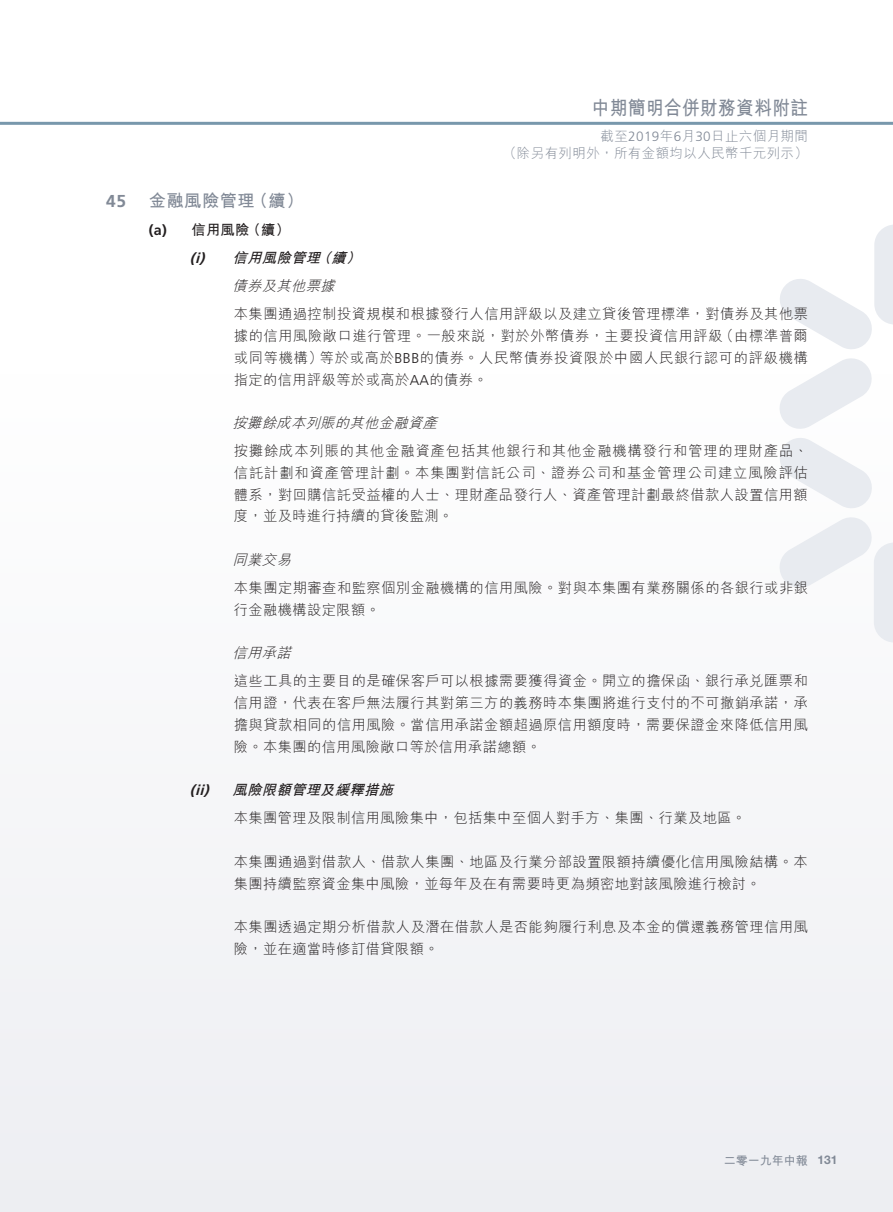
<style>
.page{position:relative;width:893px;height:1212px;background:#fff}
.page>*{position:absolute;margin:0;border:0;box-sizing:border-box;transform-origin:0 0}
.t1{font:700 19.5px "M Hei HK";letter-spacing:.03em;color:#818996;scale:.9 1}
.t2{font:700 17.25px "M Hei HK";letter-spacing:.03em;color:#818996}
.t3{font:700 17.25px "Frutiger LT Std";color:#818996}
.t4{font:300 14.25px/21.8px "M Hei HK";letter-spacing:.035em;color:#231f20;text-align:justify}
.t5{font:italic 300 14.25px "M Hei HK";color:#231f20}
.t6{font:italic 700 14.25px "M Hei HK";color:#231f20}
.t7{font:700 14.25px "M Hei HK";color:#231f20}
.t8{font:italic 700 14.25px "Frutiger LT Std";color:#231f20}
.t9{font:300 13.5px/16.5px "M Hei HK";letter-spacing:.03em;color:#818996;text-align:right}
.t10{font:700 12px "M Hei HK";color:#818996}
.s1{font-family:"Frutiger LT Std"}
.s2{font-family:"Helvetica Neue LT Std"}
</style>
<div class="page">
<div style="left:0;top:374px;width:893px;height:838px;background:#f5f6f8"></div>
<svg style="left:780px;top:225px;width:113px;height:417px"></svg>
<hr style="left:0;top:122px;width:893px;height:3px;background:#7898ac">
<h1 class="t1" style="left:592px;top:94px;width:242px">中期簡明合併財務資料附註</h1>
<p class="t9" style="left:503px;top:128px;width:306px">截至<span class="s1">2019</span>年<span class="s1">6</span>月<span class="s1">30</span>日止六個月期間<br>（除另有列明外，所有金額均以人民幣千元列示）</p>
<p class="t3" style="left:106px;top:191px;width:21px">45</p>
<p class="t2" style="left:149px;top:188px;width:156px">金融風險管理（續）</p>
<p class="t7" style="left:149px;top:219px;width:143px"><span class="s1">(a)</span> 信用風險（續）</p>
<p class="t6" style="left:190px;top:247px;width:177px"><span class="s1">(i)</span> 信用風險管理（續）</p>
<p class="t5" style="left:232px;top:276px;width:109px">債券及其他票據</p>
<p class="t4" style="left:234px;top:303px;width:576px">本集團通過控制投資規模和根據發行人信用評級以及建立貸後管理標準，對債券及其他票據的信用風險敞口進行管理。一般來說，對於外幣債券，主要投資信用評級（由標準普爾或同等機構）等於或高於<span class="s1">BBB</span>的債券。人民幣債券投資限於中國人民銀行認可的評級機構指定的信用評級等於或高於<span class="s1">AA</span>的債券。</p>
<p class="t5" style="left:232px;top:413px;width:211px">按攤餘成本列賬的其他金融資產</p>
<p class="t4" style="left:234px;top:439px;width:576px">按攤餘成本列賬的其他金融資產包括其他銀行和其他金融機構發行和管理的理財產品、信託計劃和資產管理計劃。本集團對信託公司、證券公司和基金管理公司建立風險評估體系，對回購信託受益權的人士、理財產品發行人、資產管理計劃最終借款人設置信用額度，並及時進行持續的貸後監測。</p>
<p class="t5" style="left:232px;top:550px;width:65px">同業交易</p>
<p class="t4" style="left:234px;top:576px;width:576px">本集團定期審查和監察個別金融機構的信用風險。對與本集團有業務關係的各銀行或非銀行金融機構設定限額。</p>
<p class="t5" style="left:232px;top:643px;width:65px">信用承諾</p>
<p class="t4" style="left:234px;top:670px;width:575px">這些工具的主要目的是確保客戶可以根據需要獲得資金。開立的擔保函、銀行承兌匯票和信用證，代表在客戶無法履行其對第三方的義務時本集團將進行支付的不可撤銷承諾，承擔與貸款相同的信用風險。當信用承諾金額超過原信用額度時，需要保證金來降低信用風險。本集團的信用風險敞口等於信用承諾總額。</p>
<p class="t8" style="left:190px;top:782px;width:25px">(ii)</p>
<p class="t6" style="left:232px;top:780px;width:167px">風險限額管理及緩釋措施</p>
<p class="t4" style="left:234px;top:807px;width:514px">本集團管理及限制信用風險集中，包括集中至個人對手方、集團、行業及地區。</p>
<p class="t4" style="left:234px;top:850px;width:575px">本集團通過對借款人、借款人集團、地區及行業分部設置限額持續優化信用風險結構。本集團持續監察資金集中風險，並每年及在有需要時更為頻密地對該風險進行檢討。</p>
<p class="t4" style="left:234px;top:915px;width:576px">本集團透過定期分析借款人及潛在借款人是否能夠履行利息及本金的償還義務管理信用風險，並在適當時修訂借貸限額。</p>
<p class="t10" style="left:724px;top:1152px;width:115px">二零一九年中報 <span class="s2">131</span></p>
</div>
